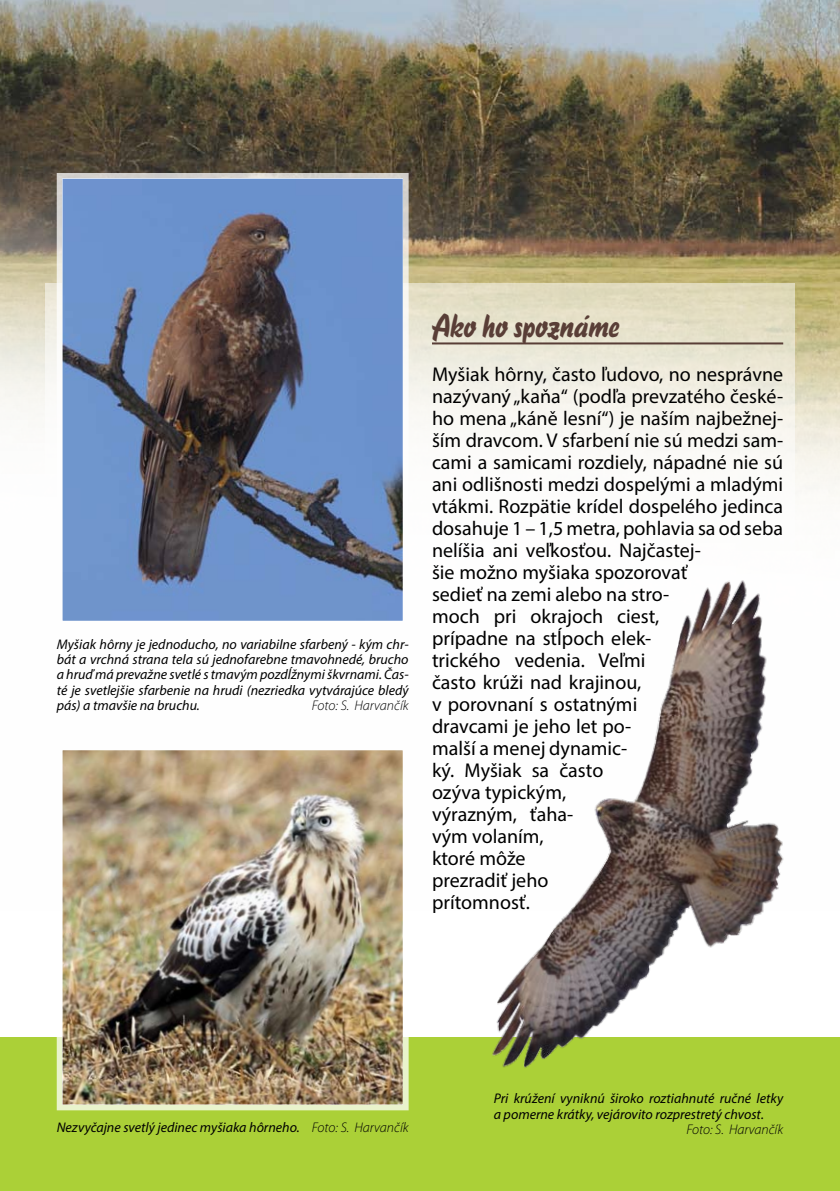
<style>
.page{position:relative;width:840px;height:1191px;background:#fff}
.page>*{position:absolute;margin:0;border:0;box-sizing:border-box;transform-origin:0 0}
.t1{font:34px "Blizzard DOT";color:#593e37}
.t2{font:20px/22px "Myriad Pro";color:#000}
.t3{font:italic 14px/15.4px "Myriad Pro";color:#000;text-align:justify}
.t4{font:italic 300 14px "Myriad Pro";color:#000}
.s1{font-weight:300}
</style>
<div class="page">
<img style="left:0;top:0;width:839px;height:496px">
<div style="left:0;top:1037px;width:839px;height:154px;background:#abd037"></div>
<svg style="left:45px;top:283px;width:749px;height:213px"></svg>
<hr style="left:432px;top:342px;width:350px;height:2px;background:#593e37">
<svg style="left:55px;top:171px;width:355px;height:450px;background:#697ea2"></svg>
<img style="left:56px;top:750px;width:353px;height:361px">
<img style="left:492px;top:580px;width:292px;height:488px">
<p class="t3" style="left:57px;top:636px;width:353px">Myšiak hôrny je jednoducho, no variabilne sfarbený - kým chr&shy;bát a vrchná strana tela sú jednofarebne tmavohnedé, brucho a hruď má prevažne svetlé s tmavým pozdĺžnymi škvrnami. Čas&shy;té je svetlejšie sfarbenie na hrudi (nezriedka vytvárajúce bledý pás) a tmavšie na bruchu.</p>
<p class="t4" style="left:312px;top:697px;width:98px">Foto: S. Harvančík</p>
<h1 class="t1" style="left:432px;top:306px;width:189px">Ako ho spoznáme</h1>
<p class="t2" style="left:432px;top:363px;width:352px">Myšiak hôrny, často ľudovo, no nesprávne nazývaný „kaňa“ (podľa prevzatého české&shy;ho mena „káně lesní“) je naším najbežnej&shy;ším dravcom. V sfarbení nie sú medzi sam&shy;cami a samicami rozdiely, nápadné nie sú ani odlišnosti medzi dospelými a mladými vtákmi. Rozpätie krídel dospelého jedinca dosahuje 1 – 1,5 metra, pohlavia sa od seba nelíšia ani veľkosťou. Najčastej-<br>šie možno myšiaka spozorovať<br>sedieť na zemi alebo na stro-<br>moch pri okrajoch ciest,<br>prípadne na stĺpoch elek-<br>trického vedenia. Veľmi<br>často krúži nad krajinou,<br>v porovnaní s ostatnými<br>dravcami je jeho let po-<br>malší a menej dynamic-<br>ký. Myšiak sa často<br>ozýva typickým,<br>výrazným, ťaha-<br>vým volaním,<br>ktoré môže<br>prezradiť jeho<br>prítomnosť.</p>
<p class="t3" style="left:57px;top:1119px;width:353px">Nezvyčajne svetlý jedinec myšiaka hôrneho. <span class="s1">Foto: S. Harvančík</span></p>
<p class="t3" style="left:493px;top:1090px;width:291px">Pri krúžení vyniknú široko roztiahnuté ručné letky a pomerne krátky, vejárovito rozprestretý chvost.</p>
<p class="t4" style="left:686px;top:1121px;width:98px">Foto: S. Harvančík</p>
</div>
